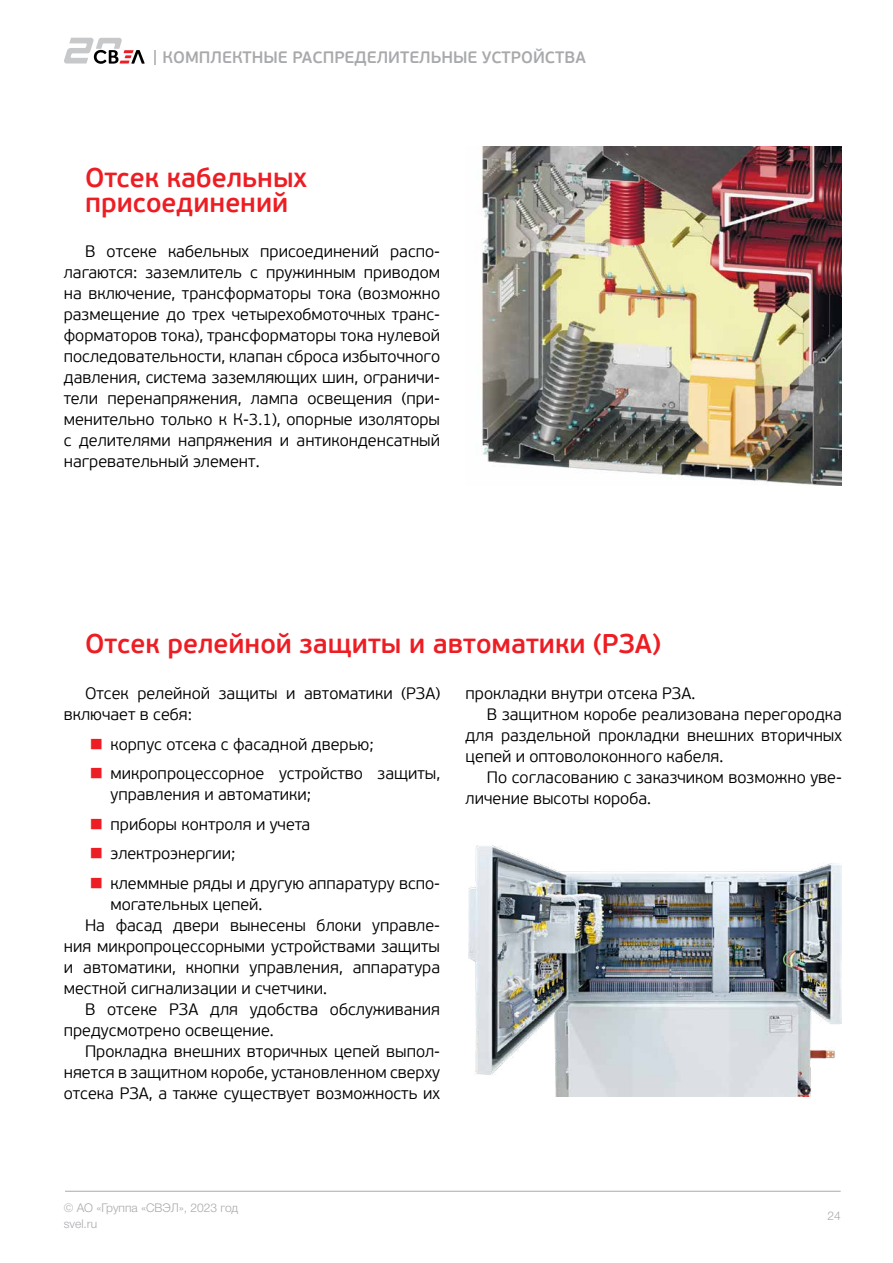
<style>
.page{position:relative;width:893px;height:1263px;background:#fff}
.page>*{position:absolute;margin:0;border:0;box-sizing:border-box;transform-origin:0 0}
.t1{font:600 27px/25.5px "PF Beau Sans Pro";color:#ed1d24}
.t2{font:300 16.5px/21px "PF Beau Sans Pro";color:#000}
.t3{font:600 16.5px "PF Beau Sans Pro";color:#a7a9ac}
.t4{font:300 12px/16.5px "Helvetica Neue Cyr";color:#a7a9ac}
.s1{color:#ed1d24}
</style>
<div class="page">
<hr style="left:65px;top:1191px;width:776px;height:1px;background:#a7a9ac">
<svg style="left:154px;top:50px;width:1px;height:14px"></svg>
<svg style="left:64px;top:38px;width:81px;height:26px"></svg>
<img style="left:468px;top:845px;width:374px;height:251px">
<img style="left:481px;top:147px;width:361px;height:339px">
<p class="t3" style="left:163px;top:48px;width:425px">КОМПЛЕКТНЫЕ РАСПРЕДЕЛИТЕЛЬНЫЕ УСТРОЙСТВА</p>
<h1 class="t1" style="left:85px;top:166px;width:224px">Отсек кабельных присоединений</h1>
<p class="t2" style="left:64px;top:241px;width:378px;text-align:justify;text-indent:21px">В отсеке кабельных присоединений распо&shy;лагаются: заземлитель с пружинным приводом на включение, трансформаторы тока (возможно размещение до трех четырехобмоточных транс&shy;форматоров тока), трансформаторы тока нулевой последовательности, клапан сброса избыточного давления, система заземляющих шин, ограничи&shy;тели перенапряжения, лампа освещения (при&shy;менительно только к К-3.1), опорные изоляторы с делителями напряжения и антиконденсатный нагревательный элемент.</p>
<h1 class="t1" style="left:85px;top:632px;width:577px">Отсек релейной защиты и автоматики (РЗА)</h1>
<p class="t2" style="left:466px;top:683px;width:231px">прокладки внутри отсека РЗА.</p>
<p class="t2" style="left:487px;top:704px;width:357px">В защитном коробе реализована перегородка</p>
<p class="t2" style="left:466px;top:725px;width:378px">для раздельной прокладки внешних вторичных</p>
<p class="t2" style="left:466px;top:746px;width:259px">цепей и оптоволоконного кабеля.</p>
<p class="t2" style="left:487px;top:767px;width:357px">По согласованию с заказчиком возможно уве-</p>
<p class="t2" style="left:466px;top:788px;width:187px">личение высоты короба.</p>
<p class="t2" style="left:64px;top:683px;width:378px;text-indent:21px">Отсек релейной защиты и автоматики (РЗА) включает в себя:</p>
<p class="t2" style="left:89px;top:734px;width:286px"><span class="s1">■</span> корпус отсека с фасадной дверью;</p>
<p class="t2" style="left:111px;top:763px;width:331px;text-indent:-21px"><span class="s1">■</span> микропроцессорное устройство защиты, управления и автоматики;</p>
<p class="t2" style="left:89px;top:814px;width:222px"><span class="s1">■</span> приборы контроля и учета</p>
<p class="t2" style="left:89px;top:843px;width:148px"><span class="s1">■</span> электроэнергии;</p>
<p class="t2" style="left:89px;top:873px;width:352px"><span class="s1">■</span> клеммные ряды и другую аппаратуру вспо-</p>
<p class="t2" style="left:111px;top:894px;width:153px">могательных цепей.</p>
<p class="t2" style="left:85px;top:915px;width:357px">На фасад двери вынесены блоки управле-</p>
<p class="t2" style="left:64px;top:936px;width:378px">ния микропроцессорными устройствами защиты</p>
<p class="t2" style="left:64px;top:957px;width:378px">и автоматики, кнопки управления, аппаратура</p>
<p class="t2" style="left:64px;top:978px;width:265px">местной сигнализации и счетчики.</p>
<p class="t2" style="left:85px;top:999px;width:357px">В отсеке РЗА для удобства обслуживания</p>
<p class="t2" style="left:64px;top:1020px;width:212px">предусмотрено освещение.</p>
<p class="t2" style="left:85px;top:1041px;width:357px">Прокладка внешних вторичных цепей выпол-</p>
<p class="t2" style="left:64px;top:1062px;width:378px">няется в защитном коробе, установленном сверху</p>
<p class="t2" style="left:64px;top:1083px;width:378px">отсека РЗА, а также существует возможность их</p>
<p class="t4" style="left:64px;top:1199px;width:176px">© АО «Группа «СВЭЛ», 2023 год svel.ru</p>
<p class="t4" style="left:827px;top:1207px;width:15px">24</p>
</div>
